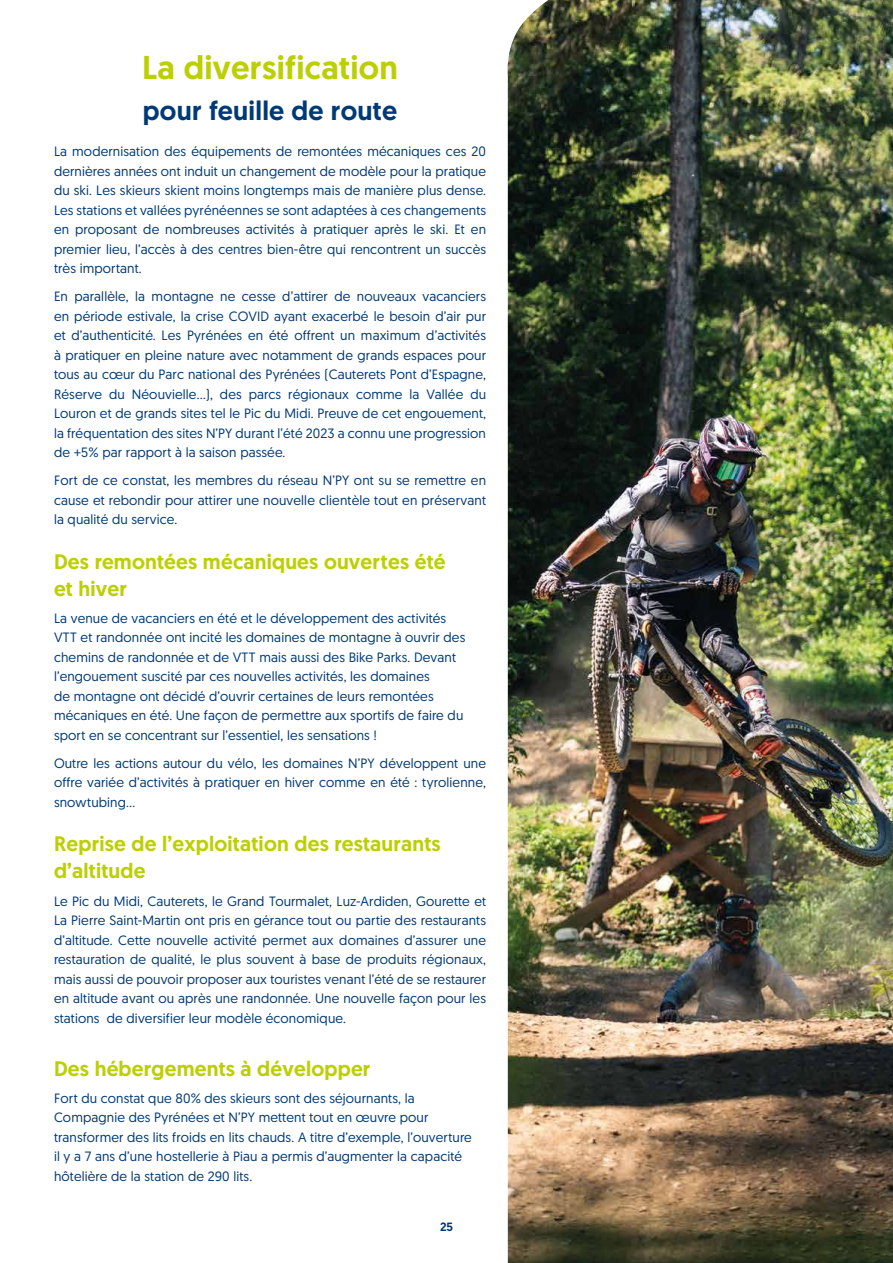
<style>
.page{position:relative;width:893px;height:1263px;background:#fff}
.page>*{position:absolute;margin:0;border:0;box-sizing:border-box;transform-origin:0 0}
.t1{font:500 33px "Geomanist";letter-spacing:.01em;color:#bccf00}
.t2{font:500 27px "Geomanist";letter-spacing:.01em;color:#003a76}
.t3{font:500 21px/27px "Geomanist";letter-spacing:.01em;color:#bccf00}
.t4{font:13.5px/19.5px "Geomanist";letter-spacing:.01em;color:#003a76;text-align:justify}
.t5{font:500 12px "Geomanist";color:#003a76}
</style>
<div class="page">
<img style="left:507px;top:0;width:386px;height:1263px">
<h1 class="t1" style="left:142px;top:45px;width:257px">La diversification</h1>
<h2 class="t2" style="left:143px;top:92px;width:256px">pour feuille de route</h2>
<p class="t4" style="left:54px;top:141px;width:434px">La modernisation des équipements de remontées mécaniques ces 20 dernières années ont induit un changement de modèle pour la pratique du ski. Les skieurs skient moins longtemps mais de manière plus dense.<br>Les stations et vallées pyrénéennes se sont adaptées à ces changements en proposant de nombreuses activités à pratiquer après le ski. Et en premier lieu, l’accès à des centres bien-être qui rencontrent un succès très important.</p>
<p class="t4" style="left:54px;top:286px;width:434px">En parallèle, la montagne ne cesse d’attirer de nouveaux vacanciers en période estivale, la crise COVID ayant exacerbé le besoin d’air pur et d’authenticité. Les Pyrénées en été offrent un maximum d’activités à pratiquer en pleine nature avec notamment de grands espaces pour tous au cœur du Parc national des Pyrénées (Cauterets Pont d’Espagne, Réserve du Néouvielle…), des parcs régionaux comme la Vallée du Louron et de grands sites tel le Pic du Midi. Preuve de cet engouement, la fréquentation des sites N’PY durant l’été 2023 a connu une progression de +5% par rapport à la saison passée.</p>
<p class="t4" style="left:54px;top:470px;width:434px">Fort de ce constat, les membres du réseau N’PY ont su se remettre en cause et rebondir pour attirer une nouvelle clientèle tout en préservant la qualité du service.</p>
<h3 class="t3" style="left:54px;top:548px;width:393px">Des remontées mécaniques ouvertes été et hiver</h3>
<p class="t4" style="left:54px;top:608px;width:413px;text-align:left">La venue de vacanciers en été et le développement des activités VTT et randonnée ont incité les domaines de montagne à ouvrir des chemins de randonnée et de VTT mais aussi des Bike Parks. Devant l’engouement suscité par ces nouvelles activités, les domaines<br>de montagne ont décidé d’ouvrir certaines de leurs remontées mécaniques en été. Une façon de permettre aux sportifs de faire du sport en se concentrant sur l’essentiel, les sensations !</p>
<p class="t4" style="left:54px;top:753px;width:434px">Outre les actions autour du vélo, les domaines N’PY développent une offre variée d’activités à pratiquer en hiver comme en été : tyrolienne, snowtubing…</p>
<h3 class="t3" style="left:54px;top:830px;width:388px">Reprise de l’exploitation des restaurants d’altitude</h3>
<p class="t4" style="left:54px;top:891px;width:434px">Le Pic du Midi, Cauterets, le Grand Tourmalet, Luz-Ardiden, Gourette et La Pierre Saint-Martin ont pris en gérance tout ou partie des restaurants d’altitude. Cette nouvelle activité permet aux domaines d’assurer une restauration de qualité, le plus souvent à base de produits régionaux, mais aussi de pouvoir proposer aux touristes venant l’été de se restaurer en altitude avant ou après une randonnée. Une nouvelle façon pour les stations de diversifier leur modèle économique.</p>
<h3 class="t3" style="left:54px;top:1055px;width:318px">Des hébergements à développer</h3>
<p class="t4" style="left:54px;top:1088px;width:419px;text-align:left">Fort du constat que 80% des skieurs sont des séjournants, la Compagnie des Pyrénées et N’PY mettent tout en œuvre pour transformer des lits froids en lits chauds. A titre d’exemple, l’ouverture il y a 7 ans d’une hostellerie à Piau a permis d’augmenter la capacité hôtelière de la station de 290 lits.</p>
<p class="t5" style="left:440px;top:1218px;width:14px">25</p>
</div>
